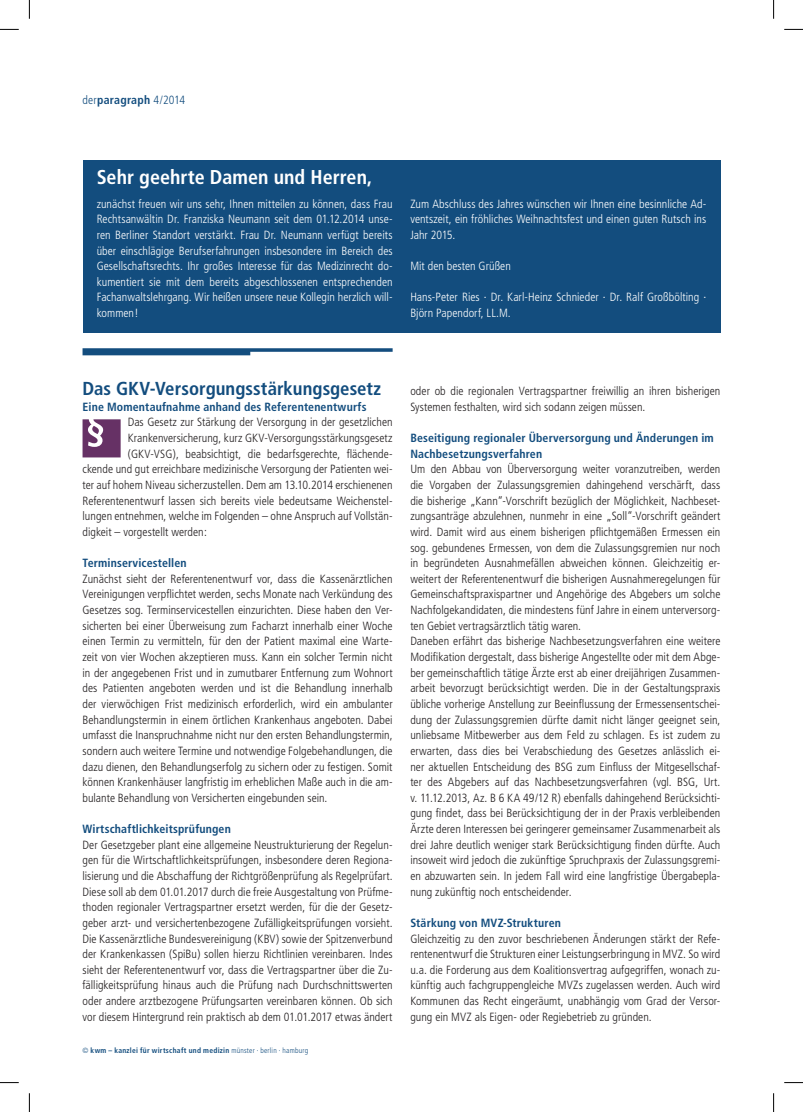
<style>
.page{position:relative;width:803px;height:1112px;background:#fff}
.page>*{position:absolute;margin:0;border:0;box-sizing:border-box;transform-origin:0 0}
.t1{font:700 condensed 20px "Frutiger";color:#fff}
.t2{font:700 condensed 18.75px "Frutiger";color:#134d7e}
.t3{font:300 condensed 11.88px/15.6px "Frutiger";letter-spacing:.005em;color:#231f20;text-align:justify}
.t4{font:300 condensed 11.88px/15.6px "Frutiger";letter-spacing:.005em;color:#fff;text-align:justify}
.t5{font:700 condensed 11.88px/15.6px "Frutiger";letter-spacing:.01em;color:#134d7e}
.t6{font:300 condensed 11.88px "Frutiger";letter-spacing:.005em;color:#134d7e}
.t7{font:700 condensed 7.5px "Frutiger";letter-spacing:.04em;color:#134d7e}
.s1{font-weight:700}
.s2{font-weight:300}
</style>
<div class="page">
<div style="left:83px;top:160px;width:637px;height:172px;background:#134d7e"></div>
<svg style="left:83px;top:419px;width:38px;height:38px"></svg>
<svg style="left:83px;top:348px;width:310px;height:7px"></svg>
<svg style="left:0;top:29px;width:19px;height:1px"></svg>
<svg style="left:784px;top:29px;width:19px;height:1px"></svg>
<svg style="left:0;top:1082px;width:19px;height:1px"></svg>
<svg style="left:784px;top:1082px;width:19px;height:1px"></svg>
<svg style="left:29px;top:0;width:1px;height:19px"></svg>
<svg style="left:29px;top:1093px;width:1px;height:18px"></svg>
<svg style="left:773px;top:0;width:1px;height:19px"></svg>
<svg style="left:773px;top:1093px;width:1px;height:18px"></svg>
<p class="t6" style="left:83px;top:93px;width:104px">der<span class="s1">paragraph</span> 4/2014</p>
<h1 class="t1" style="left:97px;top:165px;width:277px">Sehr geehrte Damen und Herren,</h1>
<p class="t4" style="left:97px;top:196px;width:297px">zunächst freuen wir uns sehr, Ihnen mitteilen zu können, dass Frau Rechtsanwältin Dr. Franziska Neumann seit dem 01.12.2014 unse&shy;ren Berliner Standort verstärkt. Frau Dr. Neumann verfügt bereits über einschlägige Berufserfahrungen insbesondere im Bereich des Gesellschaftsrechts. Ihr großes Interesse für das Medizinrecht do&shy;kumentiert sie mit dem bereits abgeschlossenen entsprechenden Fachanwaltslehrgang. Wir heißen unsere neue Kollegin herzlich will&shy;kommen!</p>
<p class="t4" style="left:410px;top:196px;width:297px">Zum Abschluss des Jahres wünschen wir Ihnen eine besinnliche Ad&shy;ventszeit, ein fröhliches Weihnachtsfest und einen guten Rutsch ins Jahr 2015.</p>
<p class="t4" style="left:410px;top:258px;width:102px">Mit den besten Grüßen</p>
<p class="t4" style="left:410px;top:289px;width:297px">Hans-Peter Ries · Dr. Karl-Heinz Schnieder · Dr. Ralf Großbölting ·<br>Björn Papendorf, LL.M.</p>
<h2 class="t2" style="left:83px;top:377px;width:300px">Das GKV-Versorgungsstärkungsgesetz</h2>
<p class="t5" style="left:83px;top:399px;width:286px">Eine Momentaufnahme anhand des Referentenentwurfs</p>
<p class="t3" style="left:128px;top:414px;width:266px">Das Gesetz zur Stärkung der Versorgung in der gesetzlichen</p>
<p class="t3" style="left:128px;top:430px;width:266px">Krankenversicherung, kurz GKV-Versorgungsstärkungsgesetz</p>
<p class="t3" style="left:128px;top:446px;width:266px">(GKV-VSG), beabsichtigt, die bedarfsgerechte, flächende-</p>
<p class="t3" style="left:83px;top:461px;width:312px">ckende und gut erreichbare medizinische Versorgung der Patienten wei-</p>
<p class="t3" style="left:83px;top:477px;width:311px">ter auf hohem Niveau sicherzustellen. Dem am 13.10.2014 erschienenen</p>
<p class="t3" style="left:83px;top:492px;width:312px">Referentenentwurf lassen sich bereits viele bedeutsame Weichenstel-</p>
<p class="t3" style="left:83px;top:508px;width:312px">lungen entnehmen, welche im Folgenden – ohne Anspruch auf Vollstän-</p>
<p class="t3" style="left:83px;top:524px;width:126px">digkeit – vorgestellt werden:</p>
<p class="t5" style="left:83px;top:555px;width:106px">Terminservicestellen</p>
<p class="t3" style="left:83px;top:571px;width:312px">Zunächst sieht der Referentenentwurf vor, dass die Kassenärztlichen Vereinigungen verpflichtet werden, sechs Monate nach Verkündung des Gesetzes sog. Terminservicestellen einzurichten. Diese haben den Ver&shy;sicherten bei einer Überweisung zum Facharzt innerhalb einer Woche einen Termin zu vermitteln, für den der Patient maximal eine Warte&shy;zeit von vier Wochen akzeptieren muss. Kann ein solcher Termin nicht in der angegebenen Frist und in zumutbarer Entfernung zum Wohnort des Patienten angeboten werden und ist die Behandlung innerhalb der vierwöchigen Frist medizinisch erforderlich, wird ein ambulanter Behandlungstermin in einem örtlichen Krankenhaus angeboten. Dabei umfasst die Inanspruchnahme nicht nur den ersten Behandlungstermin, sondern auch weitere Termine und notwendige Folgebehandlungen, die dazu dienen, den Behandlungserfolg zu sichern oder zu festigen. Somit können Krankenhäuser langfristig im erheblichen Maße auch in die am&shy;bulante Behandlung von Versicherten eingebunden sein.</p>
<p class="t5" style="left:83px;top:821px;width:150px">Wirtschaftlichkeitsprüfungen</p>
<p class="t3" style="left:83px;top:836px;width:312px">Der Gesetzgeber plant eine allgemeine Neustrukturierung der Regelun&shy;gen für die Wirtschaftlichkeitsprüfungen, insbesondere deren Regiona&shy;lisierung und die Abschaffung der Richtgrößenprüfung als Regelprüfart.<br>Diese soll ab dem 01.01.2017 durch die freie Ausgestaltung von Prüfme&shy;thoden regionaler Vertragspartner ersetzt werden, für die der Gesetz&shy;geber arzt- und versichertenbezogene Zufälligkeitsprüfungen vorsieht.<br>Die Kassenärztliche Bundesvereinigung (KBV) sowie der Spitzenverbund der Krankenkassen (SpiBu) sollen hierzu Richtlinien vereinbaren. Indes sieht der Referentenentwurf vor, dass die Vertragspartner über die Zu&shy;fälligkeitsprüfung hinaus auch die Prüfung nach Durchschnittswerten oder andere arztbezogene Prüfungsarten vereinbaren können. Ob sich vor diesem Hintergrund rein praktisch ab dem 01.01.2017 etwas ändert</p>
<p class="t7" style="left:83px;top:1045px;width:227px"><span class="s2">©</span> kwm – kanzlei für wirtschaft und medizin <span class="s2">münster · berlin · hamburg</span></p>
<p class="t3" style="left:410px;top:383px;width:312px">oder ob die regionalen Vertragspartner freiwillig an ihren bisherigen<br>Systemen festhalten, wird sich sodann zeigen müssen.</p>
<p class="t5" style="left:410px;top:430px;width:305px">Beseitigung regionaler Überversorgung und Änderungen im<br>Nachbesetzungsverfahren</p>
<p class="t3" style="left:410px;top:461px;width:312px;text-align:left">Um den Abbau von Überversorgung weiter voranzutreiben, werden die Vorgaben der Zulassungsgremien dahingehend verschärft, dass die bisherige „Kann“-Vorschrift bezüglich der Möglichkeit, Nachbeset&shy;zungsanträge abzulehnen, nunmehr in eine „Soll“-Vorschrift geändert wird. Damit wird aus einem bisherigen pflichtgemäßen Ermessen ein sog. gebundenes Ermessen, von dem die Zulassungsgremien nur noch in begründeten Ausnahmefällen abweichen können. Gleichzeitig er&shy;weitert der Referentenentwurf die bisherigen Ausnahmeregelungen für Gemeinschaftspraxispartner und Angehörige des Abgebers um solche Nachfolgekandidaten, die mindestens fünf Jahre in einem unterversorg&shy;ten Gebiet vertragsärztlich tätig waren.<br>Daneben erfährt das bisherige Nachbesetzungsverfahren eine weitere Modifikation dergestalt, dass bisherige Angestellte oder mit dem Abge&shy;ber gemeinschaftlich tätige Ärzte erst ab einer dreijährigen Zusammen&shy;arbeit bevorzugt berücksichtigt werden. Die in der Gestaltungspraxis übliche vorherige Anstellung zur Beeinflussung der Ermessensentschei&shy;dung der Zulassungsgremien dürfte damit nicht länger geeignet sein, unliebsame Mitbewerber aus dem Feld zu schlagen. Es ist zudem zu erwarten, dass dies bei Verabschiedung des Gesetzes anlässlich ei&shy;ner aktuellen Entscheidung des BSG zum Einfluss der Mitgesellschaf&shy;ter des Abgebers auf das Nachbesetzungsverfahren (vgl. BSG, Urt. v. 11.12.2013, Az. B 6 KA 49/12 R) ebenfalls dahingehend Berücksichti&shy;gung findet, dass bei Berücksichtigung der in der Praxis verbleibenden Ärzte deren Interessen bei geringerer gemeinsamer Zusammenarbeit als drei Jahre deutlich weniger stark Berücksichtigung finden dürfte. Auch insoweit wird jedoch die zukünftige Spruchpraxis der Zulassungsgremi&shy;en abzuwarten sein. In jedem Fall wird eine langfristige Übergabepla&shy;nung zukünftig noch entscheidender.</p>
<p class="t5" style="left:410px;top:914px;width:152px">Stärkung von MVZ-Strukturen</p>
<p class="t3" style="left:410px;top:930px;width:312px">Gleichzeitig zu den zuvor beschriebenen Änderungen stärkt der Refe&shy;rentenentwurf die Strukturen einer Leistungserbringung in MVZ. So wird u.a. die Forderung aus dem Koalitionsvertrag aufgegriffen, wonach zu&shy;künftig auch fachgruppengleiche MVZs zugelassen werden. Auch wird Kommunen das Recht eingeräumt, unabhängig vom Grad der Versor&shy;gung ein MVZ als Eigen- oder Regiebetrieb zu gründen.</p>
</div>
